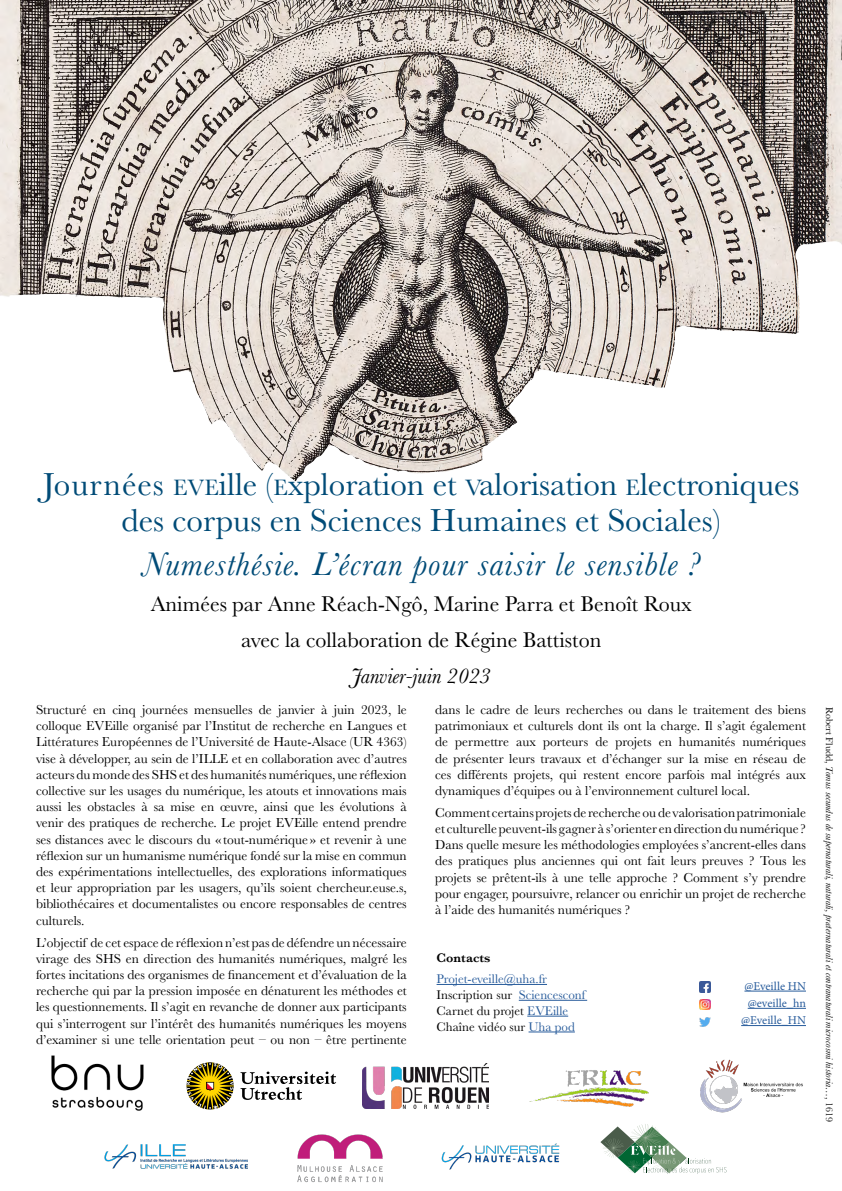
<style>
.page{position:relative;width:842px;height:1191px;background:#fff}
.page>*{position:absolute;margin:0;border:0;box-sizing:border-box;transform-origin:0 0}
.t1{font:italic 34px "Baskerville";letter-spacing:.03em;color:#004b77}
.t2{font:33px/36px "Baskerville";color:#004b77;text-align:center}
.t3{font:22px/36px "Baskerville";color:#000;text-align:center}
.t4{font:italic 22px "Baskerville";color:#000}
.t5{font:13.5px/16.2px "Baskerville";color:#000;text-align:justify}
.t6{font:13px/15.8px "Baskerville";color:#275b9b}
.t7{font:600 13px "Baskerville";color:#000}
.t8{font:12px/17.2px "Minion Pro";color:#275b9b;text-align:center}
.t9{font:italic 10px "Baskerville";color:#000}
.s1{font-size:23.1px}
.s2{color:#000}
.s3{font-style:normal}
</style>
<div class="page">
<img style="left:105px;top:1144px;width:143px;height:24px">
<img style="left:297px;top:1134px;width:86px;height:49px">
<img style="left:441px;top:1143px;width:119px;height:27px">
<svg style="left:600px;top:1124px;width:126px;height:50px"></svg>
<img style="left:700px;top:1059px;width:103px;height:54px">
<hr style="left:437px;top:984px;width:110px;height:1px;background:#275b9b">
<hr style="left:519px;top:1000px;width:68px;height:1px;background:#275b9b">
<hr style="left:527px;top:1015px;width:41px;height:1px;background:#275b9b">
<hr style="left:528px;top:1031px;width:47px;height:1px;background:#275b9b">
<svg style="left:700px;top:981px;width:11px;height:11px"></svg>
<svg style="left:700px;top:999px;width:11px;height:10px"></svg>
<svg style="left:700px;top:1017px;width:11px;height:10px"></svg>
<hr style="left:744px;top:990px;width:62px;height:1px;background:#275b9b">
<hr style="left:748px;top:1008px;width:58px;height:1px;background:#275b9b">
<hr style="left:741px;top:1025px;width:65px;height:1px;background:#275b9b">
<img style="left:529px;top:1070px;width:120px;height:36px">
<img style="left:362px;top:1063px;width:126px;height:45px">
<svg style="left:186px;top:1062px;width:48px;height:47px"></svg>
<svg style="left:240px;top:1071px;width:96px;height:29px"></svg>
<img style="left:51px;top:1055px;width:93px;height:56px">
<img style="left:0;top:0;width:842px;height:482px">
<h2 class="t2" style="left:43px;top:466px;width:758px">Journées <span class="s1">EVE</span>ille (<span class="s1">E</span>xploration et <span class="s1">V</span>alorisation <span class="s1">E</span>lectroniques des corpus en Sciences Humaines et Sociales)</h2>
<h1 class="t1" style="left:143px;top:541px;width:559px">Numesthésie. L’écran pour saisir le sensible ?</h1>
<h3 class="t3" style="left:151px;top:586px;width:543px">Animées par Anne Réach-Ngô, Marine Parra et Benoît Roux avec la collaboration de Régine Battiston</h3>
<h3 class="t4" style="left:351px;top:661px;width:141px">Janvier-juin 2023</h3>
<p class="t5" style="left:36px;top:701px;width:372px">Structuré en cinq journées mensuelles de janvier à juin 2023, le colloque EVEille organisé par l’Institut de recherche en Langues et Littératures Européennes de l’Université de Haute-Alsace (UR 4363) vise à développer, au sein de l’ILLE et en collaboration avec d’autres acteurs du monde des SHS et des humanités numériques, une réflexion collective sur les usages du numérique, les atouts et innovations mais aussi les obstacles à sa mise en œuvre, ainsi que les évolutions à venir des pratiques de recherche. Le projet EVEille entend prendre ses distances avec le discours du « tout-numérique » et revenir à une réflexion sur un humanisme numérique fondé sur la mise en commun des expérimentations intellectuelles, des explorations informatiques et leur appropriation par les usagers, qu’ils soient chercheur.euse.s, bibliothécaires et documentalistes ou encore responsables de centres culturels.</p>
<p class="t5" style="left:36px;top:934px;width:372px">L’objectif de cet espace de réflexion n’est pas de défendre un nécessaire virage des SHS en direction des humanités numériques, malgré les fortes incitations des organismes de financement et d’évaluation de la recherche qui par la pression imposée en dénaturent les méthodes et les questionnements. Il s’agit en revanche de donner aux participants qui s’interrogent sur l’intérêt des humanités numériques les moyens d’examiner si une telle orientation peut – ou non – être pertinente</p>
<p class="t5" style="left:435px;top:701px;width:372px">dans le cadre de leurs recherches ou dans le traitement des biens patrimoniaux et culturels dont ils ont la charge. Il s’agit également de permettre aux porteurs de projets en humanités numériques de présenter leurs travaux et d’échanger sur la mise en réseau de ces différents projets, qui restent encore parfois mal intégrés aux dynamiques d’équipes ou à l’environnement culturel local.</p>
<p class="t5" style="left:435px;top:804px;width:372px">Comment certains projets de recherche ou de valorisation patrimoniale et culturelle peuvent-ils gagner à s’orienter en direction du numérique ?<br>Dans quelle mesure les méthodologies employées s’ancrent-elles dans des pratiques plus anciennes qui ont fait leurs preuves ? Tous les projets se prêtent-ils à une telle approche ? Comment s’y prendre pour engager, poursuivre, relancer ou enrichir un projet de recherche à l’aide des humanités numériques ?</p>
<p class="t7" style="left:437px;top:948px;width:55px">Contacts</p>
<p class="t6" style="left:437px;top:971px;width:150px">Projet-eveille@uha.fr<br><span class="s2">Inscription sur</span> Sciencesconf<br><span class="s2">Carnet du projet</span> EVEille<br><span class="s2">Chaîne vidéo sur</span> Uha pod</p>
<p class="t8" style="left:741px;top:977px;width:66px">@Eveille HN @eveille_hn @Eveille_HN</p>
<p class="t9" style="left:836px;top:707px;width:417px;rotate:90deg"><span class="s3">Robert Fludd,</span> Tomus secundus de supernaturali, naturali, præternaturali et contranaturali microcosmi historia…<span class="s3">, 1619</span></p>
</div>
